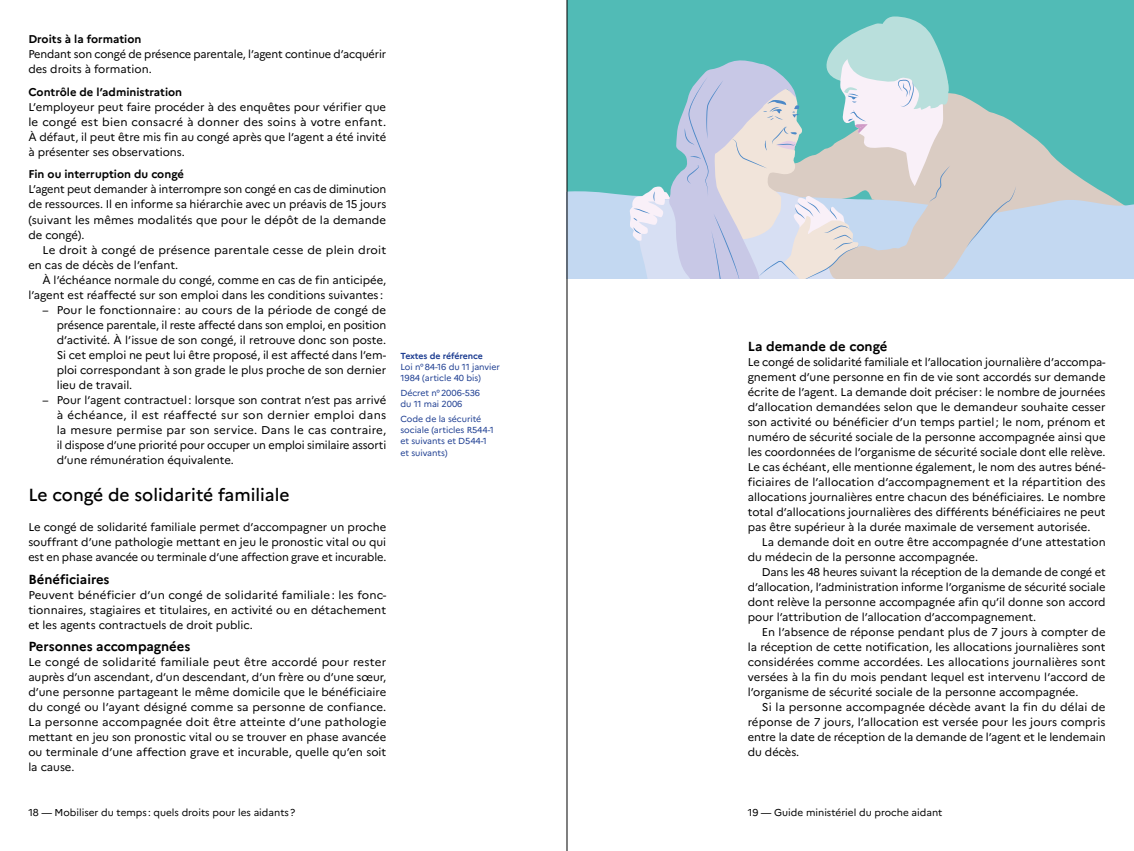
<style>
.page{position:relative;width:1134px;height:851px;background:#fff}
.page>*{position:absolute;margin:0;border:0;box-sizing:border-box;transform-origin:0 0}
.COUR-titre-3{font:500 17.5px "Marianne";color:#000}
.COUR-titre-4{font:700 13.12px "Marianne";color:#000}
.COUR-texte{font:11.25px/15px "Marianne";color:#000;text-align:justify}
.COUR-texte-alinea{font:11.25px/15px "Marianne";color:#000;text-align:justify}
.COUR-titre-5{font:700 11.25px "Marianne";color:#000}
.t1{font:10px "Marianne";color:#000}
.NOTE-texte{font:8.75px/11.2px "Marianne";letter-spacing:-.005em;color:#1d3d91}
.NOTE-titre{font:700 8.75px "Marianne";letter-spacing:-.015em;color:#1d3d91}
</style>
<div class="page">
<div style="left:567px;top:0;width:567px;height:279px;background:#51bbb6"></div>
<svg style="left:1020px;top:127px;width:79px;height:63px"></svg>
<svg style="left:568px;top:190px;width:566px;height:89px;background:#c1d6eb"></svg>
<svg style="left:630px;top:16px;width:390px;height:263px"></svg>
<hr style="left:567px;top:0;width:1px;height:850px;background:#000">
<p class="COUR-titre-5" style="left:28px;top:32px;width:115px">Droits à la formation</p>
<p class="COUR-texte" style="left:28px;top:47px;width:359px">Pendant son congé de présence parentale, l’agent continue d’acquérir des droits à formation.</p>
<p class="COUR-titre-5" style="left:28px;top:85px;width:155px">Contrôle de l’administration</p>
<p class="COUR-texte" style="left:28px;top:99px;width:360px">L’employeur peut faire procéder à des enquêtes pour vérifier que le congé est bien consacré à donner des soins à votre enfant.<br>À défaut, il peut être mis fin au congé après que l’agent a été invité à présenter ses observations.</p>
<p class="COUR-titre-5" style="left:28px;top:167px;width:157px">Fin ou interruption du congé</p>
<p class="COUR-texte" style="left:28px;top:182px;width:359px">L’agent peut demander à interrompre son congé en cas de diminution de ressources. Il en informe sa hiérarchie avec un préavis de 15 jours (suivant les mêmes modalités que pour le dépôt de la demande de congé).</p>
<p class="COUR-texte-alinea" style="left:28px;top:242px;width:359px;text-indent:14px">Le droit à congé de présence parentale cesse de plein droit en cas de décès de l’enfant.</p>
<p class="COUR-texte-alinea" style="left:28px;top:272px;width:359px;text-align:right">À l’échéance normale du congé, comme en cas de fin anticipée, l’agent est réaffecté sur son emploi dans les conditions suivantes:</p>
<p class="COUR-texte" style="left:57px;top:302px;width:331px;text-indent:-14px">– Pour le fonctionnaire : au cours de la période de congé de présence parentale, il reste affecté dans son emploi, en position d’activité. À l’issue de son congé, il retrouve donc son poste.<br>Si cet emploi ne peut lui être proposé, il est affecté dans l’em&shy;ploi correspondant à son grade le plus proche de son dernier lieu de travail.</p>
<p class="COUR-texte" style="left:57px;top:392px;width:331px;text-indent:-14px">– Pour l’agent contractuel: lorsque son contrat n’est pas arrivé à échéance, il est réaffecté sur son dernier emploi dans la mesure permise par son service. Dans le cas contraire, il dispose d’une priorité pour occuper un emploi similaire assorti d’une rémunération équivalente.</p>
<p class="COUR-titre-3" style="left:28px;top:484px;width:263px">Le congé de solidarité familiale</p>
<p class="COUR-texte" style="left:28px;top:519px;width:360px">Le congé de solidarité familiale permet d’accompagner un proche souffrant d’une pathologie mettant en jeu le pronostic vital ou qui est en phase avancée ou terminale d’une affection grave et incurable.</p>
<p class="COUR-titre-4" style="left:28px;top:571px;width:83px">Bénéficiaires</p>
<p class="COUR-texte" style="left:28px;top:587px;width:360px">Peuvent bénéficier d’un congé de solidarité familiale: les fonc&shy;tionnaires, stagiaires et titulaires, en activité ou en détachement et les agents contractuels de droit public.</p>
<p class="COUR-titre-4" style="left:28px;top:638px;width:163px">Personnes accompagnées</p>
<p class="COUR-texte" style="left:28px;top:654px;width:360px">Le congé de solidarité familiale peut être accordé pour rester auprès d’un ascendant, d’un descendant, d’un frère ou d’une sœur, d’une personne partageant le même domicile que le bénéficiaire du congé ou l’ayant désigné comme sa personne de confiance.<br>La personne accompagnée doit être atteinte d’une pathologie mettant en jeu son pronostic vital ou se trouver en phase avancée ou terminale d’une affection grave et incurable, quelle qu’en soit la cause.</p>
<p class="NOTE-titre" style="left:400px;top:350px;width:84px">Textes de référence</p>
<p class="NOTE-texte" style="left:400px;top:361px;width:101px">Loi n°84-16 du 11 janvier<br>1984 (article 40 bis)</p>
<p class="NOTE-texte" style="left:400px;top:387px;width:81px">Décret n°2006-536 du 11 mai 2006</p>
<p class="NOTE-texte" style="left:400px;top:413px;width:95px">Code de la sécurité sociale (articles R544-1 et suivants et D544-1 et suivants)</p>
<p class="COUR-titre-4" style="left:748px;top:338px;width:141px">La demande de congé</p>
<p class="COUR-texte" style="left:748px;top:354px;width:359px">Le congé de solidarité familiale et l’allocation journalière d’accompa&shy;gnement d’une personne en fin de vie sont accordés sur demande écrite de l’agent. La demande doit préciser: le nombre de journées d’allocation demandées selon que le demandeur souhaite cesser son activité ou bénéficier d’un temps partiel; le nom, prénom et numéro de sécurité sociale de la personne accompagnée ainsi que les coordonnées de l’organisme de sécurité sociale dont elle relève.<br>Le cas échéant, elle mentionne également, le nom des autres béné&shy;ficiaires de l’allocation d’accompagnement et la répartition des allocations journalières entre chacun des bénéficiaires. Le nombre total d’allocations journalières des différents bénéficiaires ne peut pas être supérieur à la durée maximale de versement autorisée.</p>
<p class="COUR-texte-alinea" style="left:748px;top:534px;width:359px;text-indent:14px">La demande doit en outre être accompagnée d’une attestation du médecin de la personne accompagnée.</p>
<p class="COUR-texte-alinea" style="left:748px;top:564px;width:359px;text-indent:14px">Dans les 48 heures suivant la réception de la demande de congé et d’allocation, l’administration informe l’organisme de sécurité sociale dont relève la personne accompagnée afin qu’il donne son accord pour l’attribution de l’allocation d’accompagnement.</p>
<p class="COUR-texte-alinea" style="left:748px;top:624px;width:359px;text-indent:14px">En l’absence de réponse pendant plus de 7 jours à compter de la réception de cette notification, les allocations journalières sont considérées comme accordées. Les allocations journalières sont versées à la fin du mois pendant lequel est intervenu l’accord de l’organisme de sécurité sociale de la personne accompagnée.</p>
<p class="COUR-texte-alinea" style="left:748px;top:699px;width:359px;text-indent:14px">Si la personne accompagnée décède avant la fin du délai de réponse de 7 jours, l’allocation est versée pour les jours compris entre la date de réception de la demande de l’agent et le lendemain du décès.</p>
<p class="t1" style="left:28px;top:806px;width:268px">18 — Mobiliser du temps : quels droits pour les aidants?</p>
<p class="t1" style="left:748px;top:806px;width:196px">19 — Guide ministériel du proche aidant</p>
</div>
